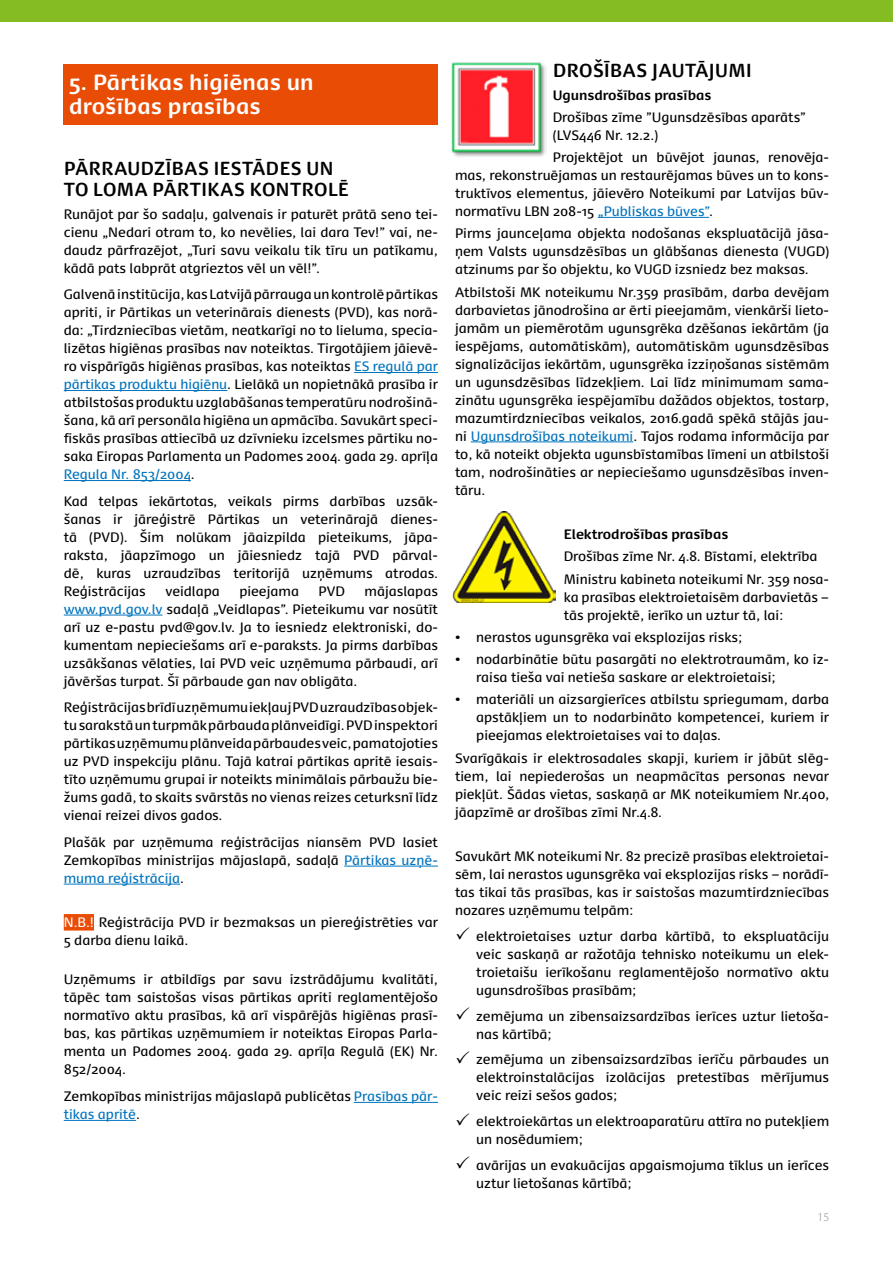
<style>
.page{position:relative;width:893px;height:1263px;background:#fff}
.page>*{position:absolute;margin:0;border:0;box-sizing:border-box;transform-origin:0 0}
.t1{font:700 21px/24px "Dancer Pro";letter-spacing:.01em;color:#fff}
.t2{font:700 18px "Dancer Pro";letter-spacing:.03em;color:#000;scale:.95 1}
.t3{font:13.05px/18px "Dancer Pro";color:#000;text-align:justify}
.t4{font:700 13.05px "Dancer Pro";color:#000}
.t5{font:300 12px "Myriad Pro";color:#868786}
.s1{color:#0074be}
.s2{color:#fff}
.s3{font-weight:700}
</style>
<div class="page">
<div style="left:64px;top:64px;width:374px;height:60px;background:#e94c05"></div>
<hr style="left:354px;top:372px;width:84px;height:1px;background:#0074be">
<hr style="left:64px;top:390px;width:163px;height:1px;background:#0074be">
<hr style="left:64px;top:480px;width:127px;height:1px;background:#0074be">
<hr style="left:64px;top:615px;width:98px;height:1px;background:#0074be">
<hr style="left:344px;top:866px;width:94px;height:1px;background:#0074be">
<hr style="left:64px;top:884px;width:116px;height:1px;background:#0074be">
<div style="left:64px;top:914px;width:30px;height:16px;background:#e94c05"></div>
<hr style="left:354px;top:1102px;width:84px;height:1px;background:#0074be">
<hr style="left:64px;top:1120px;width:72px;height:1px;background:#0074be">
<hr style="left:598px;top:217px;width:111px;height:1px;background:#0074be">
<hr style="left:471px;top:442px;width:162px;height:1px;background:#0074be">
<img style="left:452px;top:62px;width:95px;height:95px">
<img style="left:452px;top:512px;width:103px;height:91px">
<div style="left:0;top:0;width:893px;height:21px;background:#85bc21"></div>
<h1 class="t1" style="left:69px;top:70px;width:246px">5. Pārtikas higiēnas un drošības prasības</h1>
<h2 class="t2" style="left:64px;top:156px;width:16px">Pārraud</h2>
<h2 class="t2" style="left:154px;top:156px;width:97px">zība s iestāde</h2>
<h2 class="t2" style="left:291px;top:156px;width:46px">sun</h2>
<h2 class="t2" style="left:64px;top:177px;width:65px">to loma</h2>
<h2 class="t2" style="left:152px;top:177px;width:13px">pārtika</h2>
<h2 class="t2" style="left:234px;top:177px;width:105px">s kontr olē</h2>
<p class="t3" style="left:64px;top:204px;width:376px">Runājot par šo sadaļu, galvenais ir paturēt prātā seno tei&shy;cienu „Nedari otram to, ko nevēlies, lai dara Tev!” vai, ne&shy;daudz pārfrazējot, „Turi savu veikalu tik tīru un patīkamu, kādā pats labprāt atgrieztos vēl un vēl!”.</p>
<p class="t3" style="left:64px;top:285px;width:376px">Galvenā institūcija, kas Latvijā pārrauga un kontrolē pārtikas apriti, ir Pārtikas un veterinārais dienests (PVD), kas norā&shy;da: „Tirdzniecības vietām, neatkarīgi no to lieluma, specia&shy;lizētas higiēnas prasības nav noteiktas. Tirgotājiem jāievē&shy;ro vispārīgās higiēnas prasības, kas noteiktas <span class="s1">ES regulā par pārtikas produktu higiēnu</span>. Lielākā un nopietnākā prasība ir atbilstošas produktu uzglabāšanas temperatūru nodrošinā&shy;šana, kā arī personāla higiēna un apmācība. Savukārt speci&shy;fiskās prasības attiecībā uz dzīvnieku izcelsmes pārtiku no&shy;saka Eiropas Parlamenta un Padomes 2004. gada 29. aprīļa <span class="s1">Regula Nr. 853/2004</span>.</p>
<p class="t3" style="left:64px;top:491px;width:376px">Kad telpas iekārtotas, veikals pirms darbības uzsāk&shy;šanas ir jāreģistrē Pārtikas un veterinārajā dienes&shy;tā (PVD). Šim nolūkam jāaizpilda pieteikums, jāpa&shy;raksta, jāapzīmogo un jāiesniedz tajā PVD pārval&shy;dē, kuras uzraudzības teritorijā uzņēmums atrodas.<br>Reģistrācijas</p>
<p class="t3" style="left:64px;top:581px;width:376px;text-indent:301px">mājaslapas <span class="s1">www.pvd.gov.lv</span> sadaļā „Veidlapas”. Pieteikumu var nosūtīt arī uz e-pastu pvd@gov.lv. Ja to iesniedz elektroniski, do&shy;kumentam nepieciešams arī e-paraksts. Ja pirms darbības uzsākšanas vēlaties, lai PVD veic uzņēmuma pārbaudi, arī jāvēršas turpat. Šī pārbaude gan nav obligāta.</p>
<p class="t3" style="left:64px;top:698px;width:376px">Reģistrācijas brīdī uzņēmumu iekļauj PVD uzraudzības objek&shy;tu sarakstā un turpmāk pārbauda plānveidīgi. PVD inspektori pārtikas uzņēmumu plānveida pārbaudes veic, pamatojoties uz PVD inspekciju plānu. Tajā katrai pārtikas apritē iesais&shy;tīto uzņēmumu grupai ir noteikts minimālais pārbaužu bie&shy;žums gadā, to skaits svārstās no vienas reizes ceturksnī līdz vienai reizei divos gados.</p>
<p class="t3" style="left:64px;top:832px;width:376px">Plašāk par uzņēmuma reģistrācijas niansēm PVD lasiet Zemkopības ministrijas mājaslapā, sadaļā <span class="s1">Pārtikas uzņē&shy;muma reģistrācija</span>.</p>
<p class="t3" style="left:64px;top:912px;width:376px"><span class="s2">N.B.!</span> Reģistrācija PVD ir bezmaksas un piereģistrēties var<br>5 darba dienu laikā.</p>
<p class="t3" style="left:64px;top:970px;width:376px">Uzņēmums ir atbildīgs par savu izstrādājumu kvalitāti, tāpēc tam saistošas visas pārtikas apriti reglamentējošo normatīvo aktu prasības, kā arī vispārējās higiēnas prasī&shy;bas, kas pārtikas uzņēmumiem ir noteiktas Eiropas Parla&shy;menta un Padomes 2004. gada 29. aprīļa Regulā (EK) Nr.<br>852/2004.</p>
<p class="t3" style="left:64px;top:1086px;width:376px">Zemkopības ministrijas mājaslapā publicētas <span class="s1">Prasības pār&shy;tikas apritē</span>.</p>
<p class="t3" style="left:165px;top:581px;width:56px">veidlapa</p>
<p class="t3" style="left:239px;top:581px;width:61px">pieejama</p>
<p class="t3" style="left:319px;top:581px;width:28px">PVD</p>
<h2 class="t2" style="left:553px;top:58px;width:125px">Drošība s jautā</h2>
<h2 class="t2" style="left:709px;top:58px;width:12px">jumi</h2>
<p class="t4" style="left:553px;top:85px;width:160px">Ugunsdrošības prasības</p>
<p class="t3" style="left:553px;top:107px;width:255px">Drošības zīme ”Ugunsdzēsības aparāts” (LVS446 Nr. 12.2.)</p>
<p class="t3" style="left:455px;top:148px;width:376px;text-indent:98px">Projektējot un būvējot jaunas, renovēja&shy;mas, rekonstruējamas un restaurējamas būves un to kons&shy;truktīvos elementus, jāievēro Noteikumi par Latvijas būv&shy;normatīvu LBN 208-15 <span class="s1">„Publiskas būves”</span>.</p>
<p class="t3" style="left:455px;top:224px;width:376px">Pirms jaunceļama objekta nodošanas ekspluatācijā jāsa&shy;ņem Valsts ugunsdzēsības un glābšanas dienesta (VUGD) atzinums par šo objektu, ko VUGD izsniedz bez maksas.</p>
<p class="t3" style="left:455px;top:282px;width:376px">Atbilstoši MK noteikumu Nr.359 prasībām, darba devējam darbavietas jānodrošina ar ērti pieejamām, vienkārši lieto&shy;jamām un piemērotām ugunsgrēka dzēšanas iekārtām (ja iespējams, automātiskām), automātiskām ugunsdzēsības signalizācijas iekārtām, ugunsgrēka izziņošanas sistēmām un ugunsdzēsības līdzekļiem. Lai līdz minimumam sama&shy;zinātu ugunsgrēka iespējamību dažādos objektos, tostarp, mazumtirdzniecības veikalos, 2016.gadā spēkā stājās jau&shy;ni <span class="s1">Ugunsdrošības noteikumi</span>. Tajos rodama informācija par to, kā noteikt objekta ugunsbīstamības līmeni un atbilstoši tam, nodrošināties ar nepieciešamo ugunsdzēsības inven&shy;tāru.</p>
<p class="t4" style="left:564px;top:525px;width:166px">Elektrodrošības prasības</p>
<p class="t3" style="left:564px;top:545px;width:267px;line-height:22.2px">Drošības zīme Nr. 4.8. Bīstami, elektrība<br>Ministru kabineta noteikumi Nr. 359 nosa-</p>
<p class="t3" style="left:564px;top:587px;width:267px">ka prasības elektroietaisēm darbavietās – tās projektē, ierīko un uztur tā, lai:</p>
<p class="t3" style="left:455px;top:627px;width:289px"><span class="s3">•</span> nerastos ugunsgrēka vai eksplozijas risks;</p>
<p class="t3" style="left:476px;top:650px;width:354px;text-indent:-21px"><span class="s3">•</span> nodarbinātie būtu pasargāti no elektrotraumām, ko iz&shy;raisa tieša vai netieša saskare ar elektroietaisi;</p>
<p class="t3" style="left:476px;top:690px;width:354px;text-indent:-21px"><span class="s3">•</span> materiāli un aizsargierīces atbilstu spriegumam, darba apstākļiem un to nodarbināto kompetencei, kuriem ir pieejamas elektroietaises vai to daļas.</p>
<p class="t3" style="left:455px;top:748px;width:376px">Svarīgākais ir elektrosadales skapji, kuriem ir jābūt slēg&shy;tiem, lai nepiederošas un neapmācītas personas nevar piekļūt. Šādas vietas, saskaņā ar MK noteikumiem Nr.400, jāapzīmē ar drošības zīmi Nr.4.8.</p>
<p class="t3" style="left:455px;top:847px;width:376px">Savukārt MK noteikumi Nr. 82 precizē prasības elektroietai&shy;sēm, lai nerastos ugunsgrēka vai eksplozijas risks – norādī&shy;tas tikai tās prasības, kas ir saistošas mazumtirdzniecības nozares uzņēmumu telpām:</p>
<p class="t3" style="left:476px;top:926px;width:354px">elektroietaises uztur darba kārtībā, to ekspluatāciju veic saskaņā ar ražotāja tehnisko noteikumu un elek&shy;troietaišu ierīkošanu reglamentējošo normatīvo aktu ugunsdrošības prasībām;</p>
<p class="t3" style="left:476px;top:1006px;width:354px">zemējuma un zibensaizsardzības ierīces uztur lietoša&shy;nas kārtībā;</p>
<p class="t3" style="left:476px;top:1050px;width:354px">zemējuma un zibensaizsardzības ierīču pārbaudes un elektroinstalācijas izolācijas pretestības mērījumus veic reizi sešos gados;</p>
<p class="t3" style="left:476px;top:1111px;width:354px">elektroiekārtas un elektroaparatūru attīra no putekļiem un nosēdumiem;</p>
<p class="t3" style="left:476px;top:1155px;width:354px">avārijas un evakuācijas apgaismojuma tīklus un ierīces uztur lietošanas kārtībā;</p>
<p class="t5" style="left:817px;top:1210px;width:13px">15</p>
</div>
